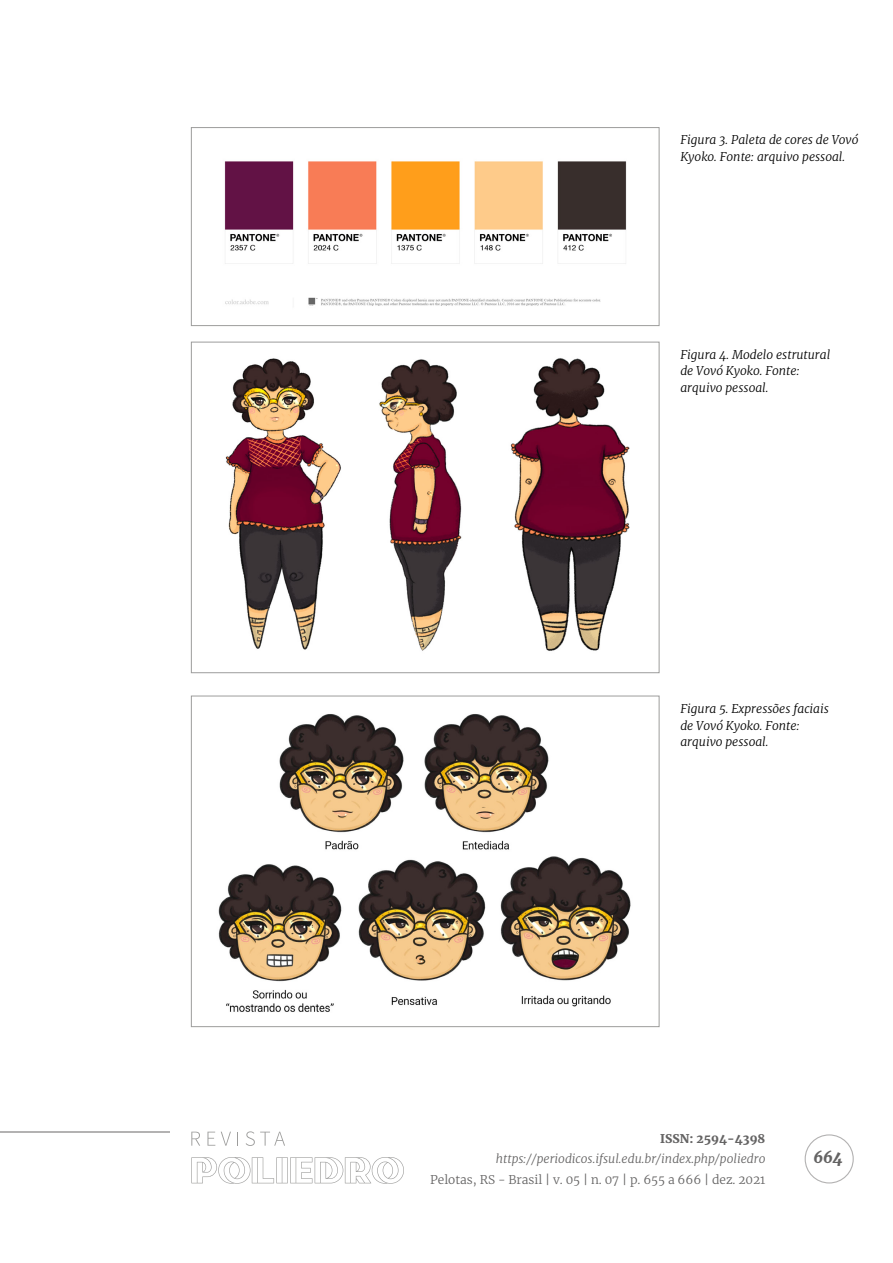
<style>
.page{position:relative;width:893px;height:1263px;background:#fff}
.page>*{position:absolute;margin:0;border:0;box-sizing:border-box;transform-origin:0 0}
.t1{font:italic 900 16.5px "Merriweather";color:#646363}
.t2{font:italic 300 12px/16.5px "Merriweather";color:#000}
.t3{font:italic 300 12px "Merriweather";color:#646363}
.t4{font:300 12px "Merriweather";color:#646363}
.t5{font:900 12px "Merriweather";color:#646363}
</style>
<div class="page">
<div style="left:805px;top:1134px;width:49px;height:49px;border:1px solid #b3b2b2;border-radius:50%"></div>
<svg style="left:191px;top:1157px;width:213px;height:27px"></svg>
<svg style="left:191px;top:1132px;width:9px;height:14px"></svg>
<svg style="left:207px;top:1132px;width:8px;height:14px"></svg>
<svg style="left:221px;top:1132px;width:10px;height:14px"></svg>
<svg style="left:237px;top:1132px;width:1px;height:14px"></svg>
<svg style="left:246px;top:1131px;width:39px;height:15px"></svg>
<hr style="left:0;top:1131px;width:170px;height:1px;background:#b3b2b2">
<img style="left:224px;top:161px;width:403px;height:145px">
<div style="left:191px;top:127px;width:468px;height:199px;border:1px solid #9d9d9c"></div>
<img style="left:225px;top:358px;width:405px;height:293px">
<div style="left:191px;top:342px;width:468px;height:331px;border:1px solid #9d9d9c"></div>
<img style="left:218px;top:714px;width:413px;height:298px">
<div style="left:191px;top:696px;width:468px;height:331px;border:1px solid #9d9d9c"></div>
<p class="t2" style="left:680px;top:131px;width:180px">Figura 3. Paleta de cores de Vovó<br>Kyoko. Fonte: arquivo pessoal.</p>
<p class="t2" style="left:680px;top:346px;width:151px">Figura 4. Modelo estrutural de Vovó Kyoko. Fonte: arquivo pessoal.</p>
<p class="t2" style="left:680px;top:700px;width:150px">Figura 5. Expressões faciais de Vovó Kyoko. Fonte: arquivo pessoal.</p>
<p class="t5" style="left:660px;top:1130px;width:107px">ISSN: 2594-4398</p>
<p class="t3" style="left:496px;top:1151px;width:271px">https://periodicos.ifsul.edu.br/index.php/poliedro</p>
<p class="t4" style="left:430px;top:1171px;width:337px">Pelotas, RS - Brasil | v. 05 | n. 07 | p. 655 a 666 | dez. 2021</p>
<h1 class="t1" style="left:813px;top:1146px;width:31px">664</h1>
</div>
